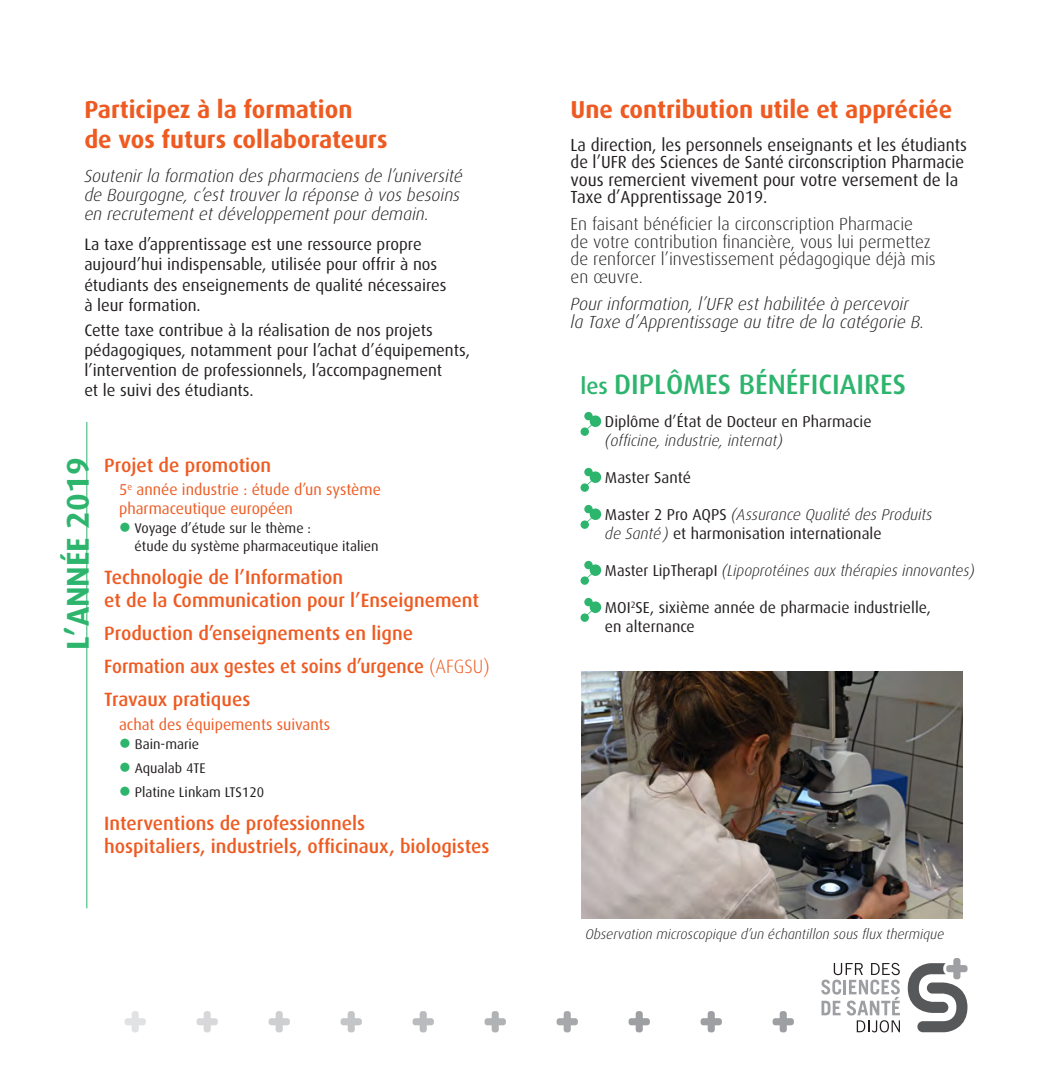
<style>
.page{position:relative;width:1042px;height:1092px;background:#fff}
.page>*{position:absolute;margin:0;border:0;box-sizing:border-box;transform-origin:0 0}
.t1{font:700 31.5px "Dax";color:#2db56d}
.t2{font:500 28px "Dax";color:#2db56d}
.t3{font:700 24.5px "Dax";color:#ee5b22}
.t4{font:500 19.25px/23.1px "Dax";color:#ee5b22}
.t5{font:500 19.25px "Dax";color:#ee5b22;scale:.96 1}
.t6{font:italic 300 17.5px/19.2px "Dax";color:#231f20}
.t7{font:17.5px/17.5px "Dax";color:#231f20}
.t8{font:300 17.5px/17.5px "Dax";color:#231f20}
.t9{font:16.62px/20.1px "Dax";color:#231f20}
.t10{font:15.75px/18.9px "Dax";color:#231f20}
.t11{font:15.75px/18.9px "Dax";color:#ee5b22}
.t12{font:italic 300 15.75px "Dax";color:#231f20}
.t13{font:14px/17.5px "Dax";color:#231f20}
.t14{font:italic 300 14px "Dax";color:#231f20}
.s1{color:#2db56d}
.s2{font-weight:300}
.s3{font-size:22.75px}
.s4{font-weight:300;font-style:italic}
.s5{font-weight:400;font-style:normal}
</style>
<div class="page">
<svg style="left:580px;top:412px;width:21px;height:24px"></svg>
<svg style="left:580px;top:468px;width:21px;height:24px"></svg>
<svg style="left:580px;top:505px;width:21px;height:24px"></svg>
<svg style="left:580px;top:561px;width:21px;height:23px"></svg>
<svg style="left:580px;top:598px;width:21px;height:23px"></svg>
<hr style="left:86px;top:422px;width:1px;height:486px;background:#2db56d">
<svg style="left:908px;top:958px;width:59px;height:74px"></svg>
<svg style="left:821px;top:962px;width:79px;height:70px"></svg>
<svg style="left:772px;top:1011px;width:22px;height:21px"></svg>
<svg style="left:700px;top:1011px;width:22px;height:21px"></svg>
<svg style="left:628px;top:1011px;width:22px;height:21px"></svg>
<svg style="left:556px;top:1011px;width:22px;height:21px"></svg>
<svg style="left:484px;top:1011px;width:22px;height:21px"></svg>
<svg style="left:412px;top:1011px;width:22px;height:21px"></svg>
<svg style="left:340px;top:1011px;width:22px;height:21px"></svg>
<svg style="left:268px;top:1011px;width:22px;height:21px"></svg>
<svg style="left:196px;top:1011px;width:22px;height:21px"></svg>
<svg style="left:125px;top:1011px;width:21px;height:21px"></svg>
<img style="left:581px;top:671px;width:381px;height:247px">
<p class="t3" style="left:84px;top:96px;width:270px">Participez à la formation</p>
<p class="t3" style="left:84px;top:125px;width:305px">de vos futurs collaborateurs</p>
<p class="t6" style="left:84px;top:166px;width:380px">Soutenir la formation des pharmaciens de l’université de Bourgogne, c’est trouver la réponse à vos besoins en recrutement et développement pour demain.</p>
<p class="t9" style="left:84px;top:234px;width:364px">La taxe d’apprentissage est une ressource propre aujourd’hui indispensable, utilisée pour offrir à nos étudiants des enseignements de qualité nécessaires à leur formation.</p>
<p class="t9" style="left:84px;top:320px;width:387px">Cette taxe contribue à la réalisation de nos projets pédagogiques, notamment pour l’achat d’équipements, l’intervention de professionnels, l’accompagnement<br>et le suivi des étudiants.</p>
<p class="t1" style="left:60px;top:650px;width:194px;rotate:-90deg">L’ANNÉE 2019</p>
<p class="t4" style="left:104px;top:453px;width:169px">Projet de promotion</p>
<p class="t11" style="left:119px;top:480px;width:263px">5<sup>e</sup> année industrie : étude d’un système pharmaceutique européen</p>
<p class="t13" style="left:135px;top:519px;width:245px;text-indent:-16px"><span class="s1">●</span> Voyage d’étude sur le thème :<br>étude du système pharmaceutique italien</p>
<p class="t4" style="left:104px;top:565px;width:376px">Technologie de l’Information<br>et de la Communication pour l’Enseignement</p>
<p class="t4" style="left:104px;top:621px;width:310px">Production d’enseignements en ligne</p>
<p class="t5" style="left:104px;top:655px;width:403px">Formation aux gestes et soins d’urgence <span class="s2">(AFGSU)</span></p>
<p class="t4" style="left:104px;top:687px;width:148px">Travaux pratiques</p>
<p class="t11" style="left:119px;top:715px;width:213px">achat des équipements suivants</p>
<p class="t13" style="left:119px;top:735px;width:82px"><span class="s1">●</span> Bain-marie</p>
<p class="t13" style="left:119px;top:759px;width:88px"><span class="s1">●</span> Aqualab 4TE</p>
<p class="t13" style="left:119px;top:783px;width:147px"><span class="s1">●</span> Platine Linkam LTS120</p>
<p class="t4" style="left:104px;top:811px;width:387px">Interventions de professionnels<br>hospitaliers, industriels, officinaux, biologistes</p>
<p class="t3" style="left:570px;top:96px;width:383px">Une contribution utile et appréciée</p>
<p class="t7" style="left:570px;top:136px;width:398px">La direction, les personnels enseignants et les étudiants de l’UFR des Sciences de Santé circonscription Pharmacie vous remercient vivement pour votre versement de la Taxe d’Apprentissage 2019.</p>
<p class="t8" style="left:570px;top:216px;width:367px">En faisant bénéficier la circonscription Pharmacie<br>de votre contribution financière, vous lui permettez de renforcer l’investissement pédagogique déjà mis en œuvre.</p>
<p class="t6" style="left:570px;top:296px;width:355px;line-height:17.5px">Pour information, l’UFR est habilitée à percevoir la Taxe d’Apprentissage au titre de la catégorie B.</p>
<p class="t2" style="left:580px;top:368px;width:327px"><span class="s3">les</span> DIPLÔMES BÉNÉFICIAIRES</p>
<p class="t10" style="left:605px;top:412px;width:268px">Diplôme d’État de Docteur en Pharmacie <span class="s4">(officine, industrie, internat)</span></p>
<p class="t10" style="left:605px;top:468px;width:87px">Master Santé</p>
<p class="t10" style="left:605px;top:505px;width:329px">Master 2 Pro AQPS <span class="s4">(Assurance Qualité des Produits de Santé)</span> et harmonisation internationale</p>
<p class="t12" style="left:605px;top:562px;width:371px"><span class="s5">Master LipTherapI</span> (Lipoprotéines aux thérapies innovantes)</p>
<p class="t10" style="left:605px;top:598px;width:327px">MOI<sup>2</sup>SE, sixième année de pharmacie industrielle, en alternance</p>
<p class="t14" style="left:585px;top:926px;width:360px">Observation microscopique d’un échantillon sous flux thermique</p>
</div>
